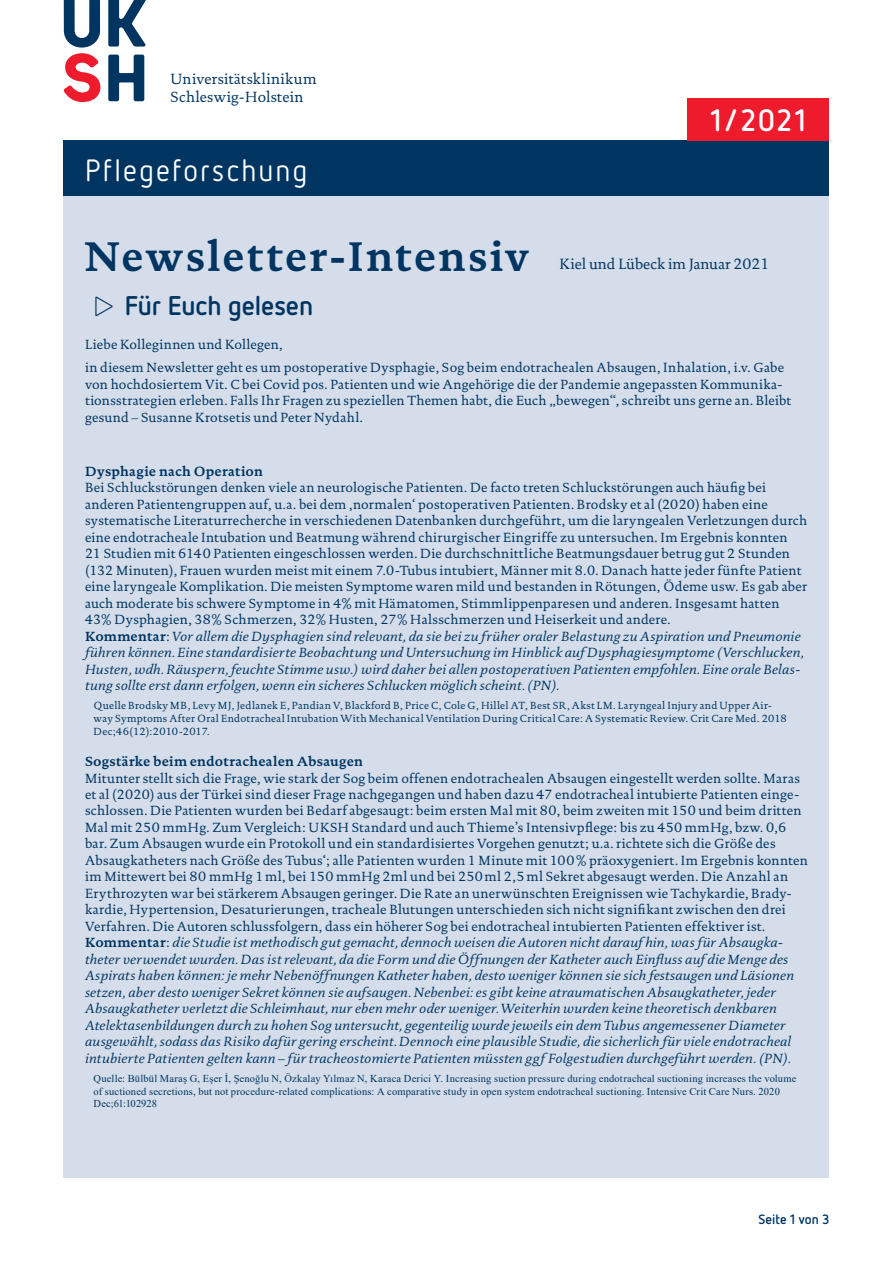
<style>
.page{position:relative;width:893px;height:1263px;background:#fff}
.page>*{position:absolute;margin:0;border:0;box-sizing:border-box;transform-origin:0 0}
.t1{font:700 42px "DTL Documenta TOT";letter-spacing:.045em;color:#003562}
.t2{font:30.75px "Netto OT";letter-spacing:.075em;color:#fff}
.t3{font:700 30.75px "Netto OT";color:#fff}
.t4{font:700 27px "Netto OT";letter-spacing:-.005em;color:#003562}
.t5{font:15px/18px "DTL Documenta TOT";letter-spacing:.02em;color:#003562}
.t6{font:15px "DTL Documenta WT";color:#003562}
.t7{font:13.5px/16.5px "DTL Documenta TOT";letter-spacing:.02em;color:#003562}
.t8{font:700 13.5px "DTL Documenta TOT";letter-spacing:.02em;color:#003562}
.t9{font:700 13.5px "Netto OT";letter-spacing:.01em;color:#003562}
.t10{font:10.5px/12.6px "Times New Roman";letter-spacing:.02em;color:#003562}
.t11{font:10.5px/12.6px "DTL Documenta TOT";letter-spacing:.03em;color:#003562}
.s1{font-family:"Netto Icons OT";font-weight:300}
.s2{font-weight:700}
.s3{font-style:italic}
</style>
<div class="page">
<div style="left:64px;top:140px;width:765px;height:56px;background:#003562"></div>
<div style="left:64px;top:196px;width:765px;height:982px;background:#d4dde9"></div>
<svg style="left:108px;top:55px;width:36px;height:46px"></svg>
<svg style="left:64px;top:0;width:36px;height:102px"></svg>
<svg style="left:108px;top:0;width:38px;height:47px"></svg>
<div style="left:688px;top:98px;width:141px;height:42px;background:#ee1b2d"></div>
<p class="t5" style="left:171px;top:70px;width:148px">Universitätsklinikum<br>Schleswig-Holstein</p>
<h2 class="t2" style="left:85px;top:151px;width:224px">Pflegeforschung</h2>
<h1 class="t1" style="left:85px;top:231px;width:446px">Newsletter-Intensiv</h1>
<h2 class="t3" style="left:710px;top:101px;width:97px">1/2021</h2>
<p class="t6" style="left:560px;top:255px;width:211px">Kiel und Lübeck im Januar 2021</p>
<h3 class="t4" style="left:85px;top:288px;width:230px"><span class="s1">&gt;</span> Für Euch gelesen</h3>
<p class="t7" style="left:85px;top:333px;width:701px;line-height:23px">Liebe Kolleginnen und Kollegen,<br>in diesem Newsletter geht es um postoperative Dysphagie, Sog beim endotrachealen Absaugen, Inhalation, i.v. Gabe</p>
<p class="t7" style="left:85px;top:376px;width:708px">von hochdosiertem Vit. C bei Covid pos. Patienten und wie Angehörige die der Pandemie angepassten Kommunika&shy;tionsstrategien erleben. Falls Ihr Fragen zu speziellen Themen habt, die Euch „bewegen“, schreibt uns gerne an. Bleibt gesund – Susanne Krotsetis und Peter Nydahl.</p>
<p class="t8" style="left:85px;top:463px;width:179px">Dysphagie nach Operation</p>
<p class="t7" style="left:85px;top:479px;width:724px">Bei Schluckstörungen denken viele an neurologische Patienten. De facto treten Schluckstörungen auch häufig bei anderen Patientengruppen auf, u.a. bei dem ‚normalen‘ postoperativen Patienten. Brodsky et al (2020) haben eine systematische Literaturrecherche in verschiedenen Datenbanken durchgeführt, um die laryngealen Verletzungen durch eine endotracheale Intubation und Beatmung während chirurgischer Eingriffe zu untersuchen. Im Ergebnis konnten<br>21 Studien mit 6140 Patienten eingeschlossen werden. Die durchschnittliche Beatmungsdauer betrug gut 2 Stunden (132 Minuten), Frauen wurden meist mit einem 7.0-Tubus intubiert, Männer mit 8.0. Danach hatte jeder fünfte Patient eine laryngeale Komplikation. Die meisten Symptome waren mild und bestanden in Rötungen, Ödeme usw. Es gab aber auch moderate bis schwere Symptome in 4% mit Hämatomen, Stimmlippenparesen und anderen. Insgesamt hatten 43% Dysphagien, 38% Schmerzen, 32% Husten, 27% Halsschmerzen und Heiserkeit und andere.<br><span class="s2">Kommentar</span>: <span class="s3">Vor allem die Dysphagien sind relevant, da sie bei zu früher oraler Belastung zu Aspiration und Pneumonie führen können. Eine standardisierte Beobachtung und Untersuchung im Hinblick auf Dysphagiesymptome (Verschlucken, Husten, wdh. Räuspern, feuchte Stimme usw.) wird daher bei allen postoperativen Patienten empfohlen. Eine orale Belas&shy;tung sollte erst dann erfolgen, wenn ein sicheres Schlucken möglich scheint. (PN).</span></p>
<p class="t11" style="left:94px;top:699px;width:695px">Quelle Brodsky MB, Levy MJ, Jedlanek E, Pandian V, Blackford B, Price C, Cole G, Hillel AT, Best SR, Akst LM. Laryngeal Injury and Upper Air&shy;way Symptoms After Oral Endotracheal Intubation With Mechanical Ventilation During Critical Care: A Systematic Review. Crit Care Med. 2018<br>Dec;46(12):2010-2017.</p>
<p class="t8" style="left:85px;top:753px;width:280px">Sogstärke beim endotrachealen Absaugen</p>
<p class="t7" style="left:85px;top:770px;width:724px">Mitunter stellt sich die Frage, wie stark der Sog beim offenen endotrachealen Absaugen eingestellt werden sollte. Maras et al (2020) aus der Türkei sind dieser Frage nachgegangen und haben dazu 47 endotracheal intubierte Patienten einge&shy;schlossen. Die Patienten wurden bei Bedarf abgesaugt: beim ersten Mal mit 80, beim zweiten mit 150 und beim dritten Mal mit 250 mmHg. Zum Vergleich: UKSH Standard und auch Thieme’s Intensivpflege: bis zu 450 mmHg, bzw. 0,6 bar. Zum Absaugen wurde ein Protokoll und ein standardisiertes Vorgehen genutzt; u.a. richtete sich die Größe des Absaugkatheters nach Größe des Tubus‘; alle Patienten wurden 1 Minute mit 100 % präoxygeniert. Im Ergebnis konnten im Mittewert bei 80 mmHg 1 ml, bei 150 mmHg 2ml und bei 250 ml 2,5 ml Sekret abgesaugt werden. Die Anzahl an Erythrozyten war bei stärkerem Absaugen geringer. Die Rate an unerwünschten Ereignissen wie Tachykardie, Brady&shy;kardie, Hypertension, Desaturierungen, tracheale Blutungen unterschieden sich nicht signifikant zwischen den drei Verfahren. Die Autoren schlussfolgern, dass ein höherer Sog bei endotracheal intubierten Patienten effektiver ist.<br><span class="s2">Kommentar</span>: <span class="s3">die Studie ist methodisch gut gemacht, dennoch weisen die Autoren nicht darauf hin, was für Absaugka&shy;theter verwendet wurden. Das ist relevant, da die Form und die Öffnungen der Katheter auch Einfluss auf die Menge des Aspirats haben können: je mehr Nebenöffnungen Katheter haben, desto weniger können sie sich festsaugen und Läsionen setzen, aber desto weniger Sekret können sie aufsaugen. Nebenbei: es gibt keine atraumatischen Absaugkatheter, jeder Absaugkatheter verletzt die Schleimhaut, nur eben mehr oder weniger. Weiterhin wurden keine theoretisch denkbaren Atelektasenbildungen durch zu hohen Sog untersucht, gegenteilig wurde jeweils ein dem Tubus angemessener Diameter ausgewählt, sodass das Risiko dafür gering erscheint. Dennoch eine plausible Studie, die sicherlich für viele endotracheal intubierte Patienten gelten kann – für tracheostomierte Patienten müssten ggf Folgestudien durchgeführt werden. (PN).</span></p>
<p class="t10" style="left:94px;top:1072px;width:704px">Quelle: Bülbül Maraş G, Eşer İ, Şenoğlu N, Özkalay Yılmaz N, Karaca Derici Y. Increasing suction pressure during endotracheal suctioning increases the volume of suctioned secretions, but not procedure-related complications: A comparative study in open system endotracheal suctioning. Intensive Crit Care Nurs. 2020<br>Dec;61:102928</p>
<p class="t9" style="left:758px;top:1210px;width:72px">Seite 1 von 3</p>
</div>
